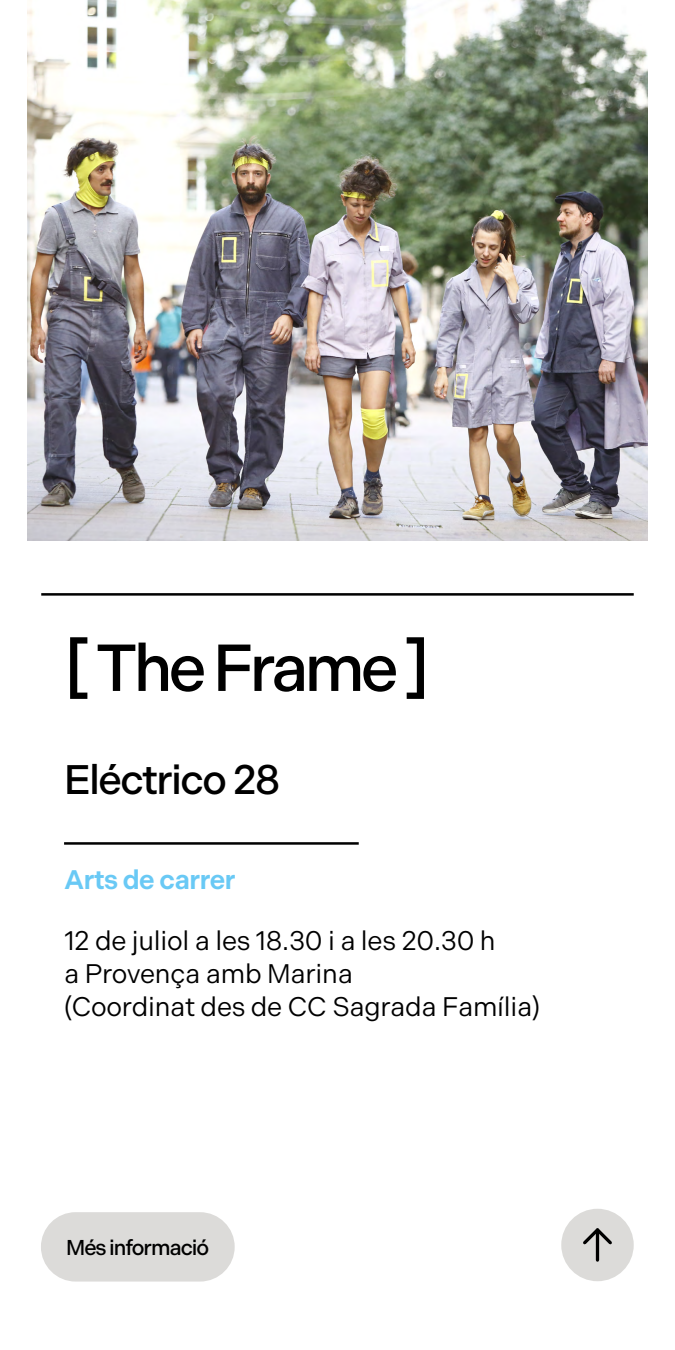
<style>
.page{position:relative;width:675px;height:1350px;background:#fff}
.page>*{position:absolute;margin:0;border:0;box-sizing:border-box;transform-origin:0 0}
._1_Titol{font:500 66.25px "Indivisible";letter-spacing:-.06em;color:#000}
._2_Subtitol{font:500 41.25px "Indivisible";letter-spacing:-.04em;color:#000}
._3_Dades{font:26.88px "Indivisible";letter-spacing:-.01em;color:#000}
._7_Categoria{font:600 26.88px "Indivisible";letter-spacing:-.02em;color:#69c9f5}
.t1{font:500 21.5px "Indivisible";letter-spacing:-.05em;color:#000}
</style>
<div class="page">
<hr style="left:64px;top:842px;width:295px;height:3px;background:#000">
<hr style="left:41px;top:593px;width:593px;height:3px;background:#000">
<div style="left:561px;top:1209px;width:73px;height:72px;background:#dcdbd9;border-radius:50%"></div>
<svg style="left:583px;top:1228px;width:29px;height:19px"></svg>
<hr style="left:596px;top:1230px;width:3px;height:30px;background:#000">
<img style="left:28px;top:0;width:620px;height:541px">
<div style="left:42px;top:1214px;width:191px;height:66px;background:#dcdbd9;border-radius:33px"></div>
<div style="left:41px;top:1212px;width:194px;height:70px;border:3px solid #dcdbd9;border-radius:33px"></div>
<h1 class="_1_Titol" style="left:64px;top:630px;width:367px">[ The Frame ]</h1>
<h2 class="_2_Subtitol" style="left:64px;top:756px;width:218px">Eléctrico 28</h2>
<h3 class="_7_Categoria" style="left:64px;top:864px;width:173px">Arts de carrer</h3>
<h4 class="_3_Dades" style="left:64px;top:925px;width:433px">12 de juliol a les 18.30 i a les 20.30 h</h4>
<h4 class="_3_Dades" style="left:64px;top:958px;width:290px">a Provença amb Marina</h4>
<h4 class="_3_Dades" style="left:64px;top:991px;width:478px">(Coordinat des de CC Sagrada Família)</h4>
<p class="t1" style="left:66px;top:1235px;width:144px">Més informació</p>
</div>
